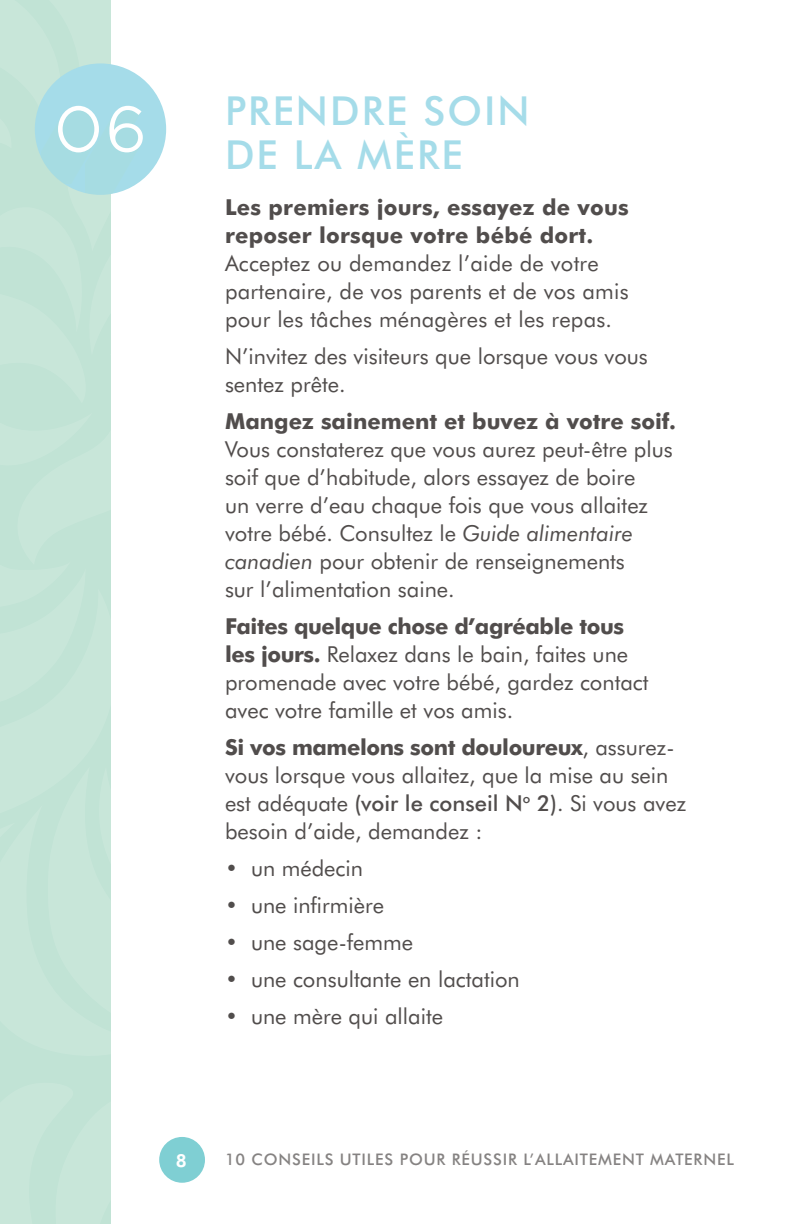
<style>
.page{position:relative;width:792px;height:1224px;background:#fff}
.page>*{position:absolute;margin:0;border:0;box-sizing:border-box;transform-origin:0 0}
.t1{font:500 40px/44px "Futura BT";letter-spacing:.05em;color:#a5dce9}
.Bullets{font:22px/28px "Futura BT";color:#514d4c}
.t2{font:800 18px "Futura BT";color:#fff}
.t3{font:500 16px "Futura BT";letter-spacing:.05em;color:#514d4c}
.s1{font-weight:700}
.s2{font-style:italic}
.s3{font-weight:500}
</style>
<div class="page">
<hr style="left:791px;top:0;width:1px;height:1224px;background:#c1e3d5">
<svg style="left:791px;top:0;width:1px;height:542px"></svg>
<svg style="left:791px;top:551px;width:1px;height:673px"></svg>
<div style="left:35px;top:63px;width:131px;height:132px;background:#a5dce9;border-radius:50%"></div>
<svg style="left:0;top:0;width:143px;height:1224px"></svg>
<div style="left:159px;top:1137px;width:46px;height:46px;background:#7fcfd3;border-radius:50%"></div>
<h1 class="t1" style="left:225px;top:88px;width:306px">PRENDRE SOIN<br>DE LA MÈRE</h1>
<p class="Bullets" style="left:225px;top:193px;width:405px"><span class="s1">Les premiers jours, essayez de vous reposer lorsque votre bébé dort.<br></span>Acceptez ou demandez l’aide de votre partenaire, de vos parents et de vos amis pour les tâches ménagères et les repas.</p>
<p class="Bullets" style="left:225px;top:342px;width:424px">N’invitez des visiteurs que lorsque vous vous sentez prête.</p>
<p class="Bullets" style="left:225px;top:407px;width:453px"><span class="s1">Mangez sainement et buvez à votre soif.<br></span>Vous constaterez que vous aurez peut-être plus soif que d’habitude, alors essayez de boire<br>un verre d’eau chaque fois que vous allaitez votre bébé. Consultez le <span class="s2">Guide alimentaire canadien</span> pour obtenir de renseignements<br>sur l’alimentation saine.</p>
<p class="Bullets" style="left:225px;top:612px;width:425px"><span class="s1">Faites quelque chose d’agréable tous les jours.</span> Relaxez dans le bain, faites une promenade avec votre bébé, gardez contact avec votre famille et vos amis.</p>
<p class="Bullets" style="left:225px;top:733px;width:463px"><span class="s1">Si vos mamelons sont douloureux</span>, assurez&shy;vous lorsque vous allaitez, que la mise au sein est adéquate <span class="s3">(voir le conseil N</span><sup>o</sup> <span class="s3">2)</span>. Si vous avez besoin d’aide, demandez :</p>
<p class="Bullets" style="left:225px;top:854px;width:140px">• un médecin</p>
<p class="Bullets" style="left:225px;top:891px;width:161px">• une infirmière</p>
<p class="Bullets" style="left:225px;top:928px;width:190px">• une sage-femme</p>
<p class="Bullets" style="left:225px;top:965px;width:296px">• une consultante en lactation</p>
<p class="Bullets" style="left:225px;top:1002px;width:220px">• une mère qui allaite</p>
<p class="t2" style="left:176px;top:1150px;width:13px">8</p>
<p class="t3" style="left:225px;top:1150px;width:510px">10 CONSEILS UTILES POUR RÉUSSIR L’ALLAITEMENT MATERNEL</p>
</div>
